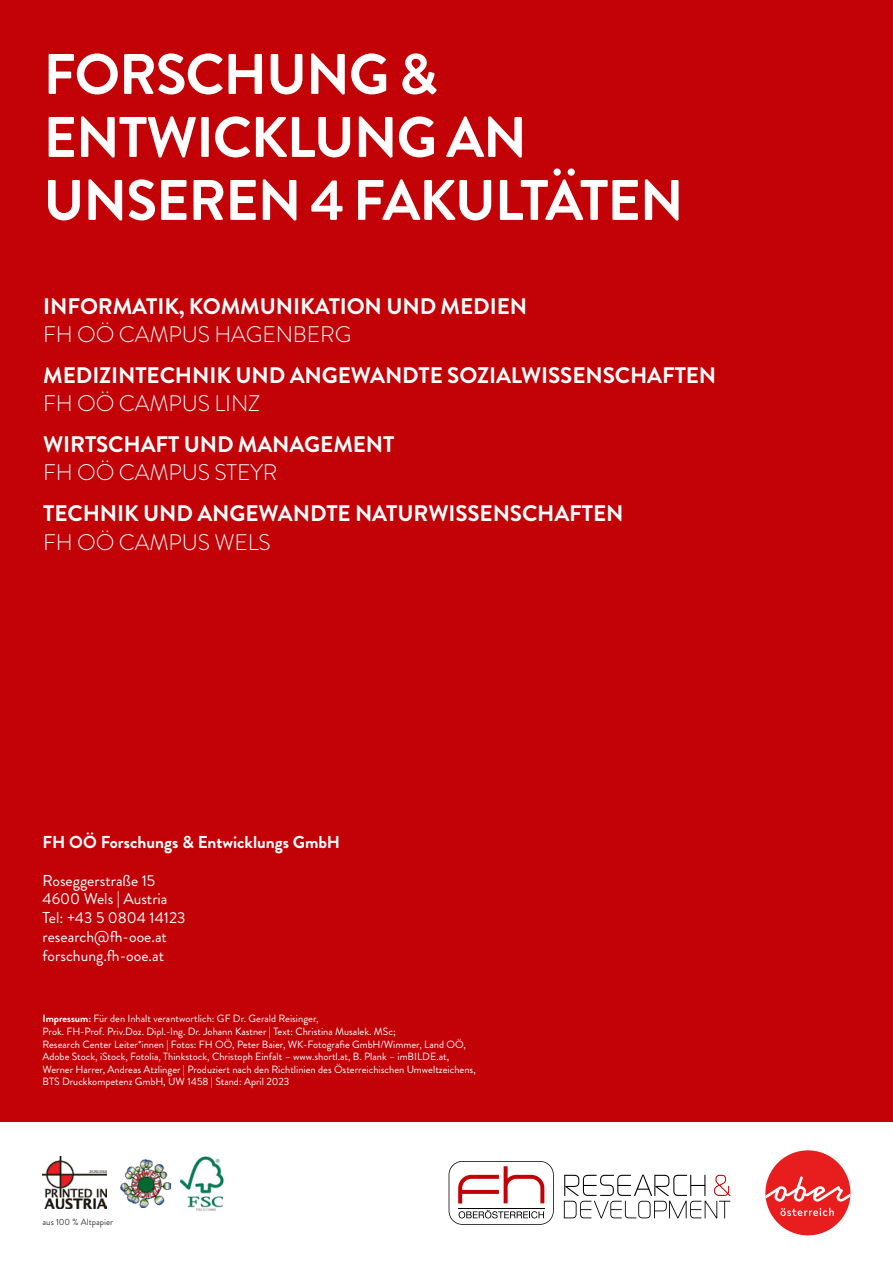
<style>
.page{position:relative;width:893px;height:1263px;background:#fff}
.page>*{position:absolute;margin:0;border:0;box-sizing:border-box;transform-origin:0 0}
.t1{font:700 57px/63px "Brandon Grotesque";letter-spacing:-.02em;color:#fff}
.t2{font:700 22.5px "Brandon Grotesque";letter-spacing:-.005em;color:#fff}
.t3{font:300 22.5px "Brandon Grotesque";letter-spacing:-.005em;color:#fff}
.t4{font:700 17.25px "Brandon Grotesque";color:#fff}
.t5{font:15.75px/18.9px "Brandon Grotesque";color:#fff}
.t6{font:10.5px/12.6px "Brandon Grotesque";color:#fff}
.t7{font:9px "Brandon Grotesque";color:#383937}
.s1{font-weight:700}
</style>
<div class="page">
<svg style="left:449px;top:1161px;width:105px;height:64px"></svg>
<hr style="left:458px;top:1208px;width:87px;height:1px;background:#000">
<svg style="left:564px;top:1174px;width:167px;height:44px"></svg>
<div style="left:0;top:0;width:893px;height:1121px;background:#c20206"></div>
<div style="left:765px;top:1150px;width:85px;height:85px;background:#e81d1d;border-radius:50%"></div>
<svg style="left:765px;top:1176px;width:85px;height:40px"></svg>
<img style="left:179px;top:1156px;width:45px;height:55px">
<img style="left:121px;top:1159px;width:49px;height:49px">
<img style="left:43px;top:1157px;width:63px;height:52px">
<h1 class="t1" style="left:43px;top:44px;width:642px">FORSCHUNG &amp;<br>ENTWICKLUNG AN<br>UNSEREN 4 FAKULTÄTEN</h1>
<h2 class="t2" style="left:43px;top:290px;width:485px">INFORMATIK, KOMMUNIKATION UND MEDIEN</h2>
<h2 class="t3" style="left:43px;top:319px;width:310px">FH OÖ CAMPUS HAGENBERG</h2>
<h2 class="t2" style="left:43px;top:359px;width:675px">MEDIZINTECHNIK UND ANGEWANDTE SOZIALWISSENSCHAFTEN</h2>
<h2 class="t3" style="left:43px;top:388px;width:219px">FH OÖ CAMPUS LINZ</h2>
<h2 class="t2" style="left:43px;top:429px;width:353px">WIRTSCHAFT UND MANAGEMENT</h2>
<h2 class="t3" style="left:43px;top:457px;width:236px">FH OÖ CAMPUS STEYR</h2>
<h2 class="t2" style="left:43px;top:498px;width:582px">TECHNIK UND ANGEWANDTE NATURWISSENSCHAFTEN</h2>
<h2 class="t3" style="left:43px;top:526px;width:229px">FH OÖ CAMPUS WELS</h2>
<h3 class="t4" style="left:43px;top:830px;width:299px">FH OÖ Forschungs &amp; Entwicklungs GmbH</h3>
<h3 class="t5" style="left:43px;top:871px;width:145px">Roseggerstraße 15<br>4600 Wels | Austria<br>Tel: +43 5 0804 14123 research@fh-ooe.at forschung.fh-ooe.at</h3>
<p class="t6" style="left:43px;top:1012px;width:435px"><span class="s1">Impressum:</span> Für den Inhalt verantwortlich: GF Dr. Gerald Reisinger,<br>Prok. FH-Prof. Priv.Doz. Dipl.-Ing. Dr. Johann Kastner | Text: Christina Musalek. MSc;<br>Research Center Leiter*innen | Fotos: FH OÖ, Peter Baier, WK-Fotografie GmbH/Wimmer, Land OÖ, Adobe Stock, iStock, Fotolia, Thinkstock, Christoph Einfalt – www.shortl.at, B. Plank – imBILDE.at, Werner Harrer, Andreas Atzlinger | Produziert nach den Richtlinien des Österreichischen Umweltzeichens, BTS Druckkompetenz GmbH, UW 1458 | Stand: April 2023</p>
<p class="t7" style="left:43px;top:1215px;width:72px">aus 100 % Altpapier</p>
</div>
